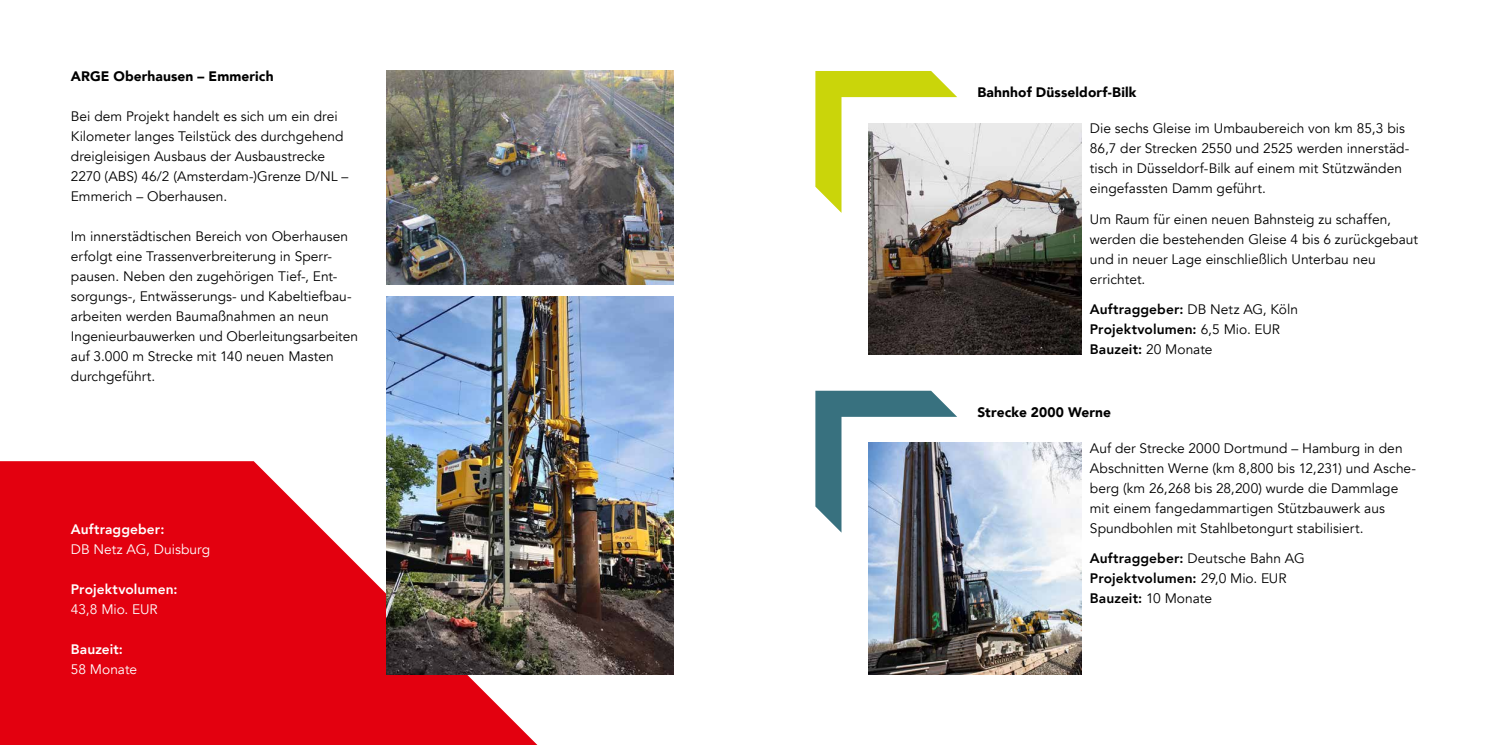
<style>
.page{position:relative;width:1489px;height:745px;background:#fff}
.page>*{position:absolute;margin:0;border:0;box-sizing:border-box;transform-origin:0 0}
.t1{font:13.75px/20px "Avenir";color:#000}
.t2{font:800 13.75px/20px "Avenir";letter-spacing:.01em;color:#000}
.t3{font:900 13.75px "Avenir";letter-spacing:.01em;color:#000}
.t4{font:800 13.75px "Avenir";letter-spacing:.01em;color:#fff}
.t5{font:13.75px "Avenir";color:#fff}
.s1{font-weight:400}
</style>
<div class="page">
<img style="left:868px;top:123px;width:213px;height:231px">
<svg style="left:815px;top:71px;width:142px;height:142px"></svg>
<img style="left:868px;top:442px;width:213px;height:231px">
<svg style="left:815px;top:390px;width:142px;height:142px"></svg>
<svg style="left:0;top:461px;width:537px;height:283px;background:#e51725"></svg>
<img style="left:386px;top:71px;width:287px;height:214px">
<img style="left:386px;top:296px;width:287px;height:377px">
<p class="t3" style="left:71px;top:64px;width:204px">ARGE Oberhausen – Emmerich</p>
<p class="t1" style="left:71px;top:106px;width:279px">Bei dem Projekt handelt es sich um ein drei Kilometer langes Teilstück des durchgehend dreigleisigen Ausbaus der Ausbaustrecke 2270 (ABS) 46/2 (Amsterdam-)Grenze D/NL – Emmerich – Oberhausen.</p>
<p class="t1" style="left:71px;top:226px;width:288px">Im innerstädtischen Bereich von Oberhausen erfolgt eine Trassenverbreiterung in Sperr&shy;pausen. Neben den zugehörigen Tief-, Ent&shy;sorgungs-, Entwässerungs- und Kabeltiefbau&shy;arbeiten werden Baumaßnahmen an neun Ingenieurbauwerken und Oberleitungsarbeiten auf 3.000 m Strecke mit 140 neuen Masten durchgeführt.</p>
<p class="t4" style="left:71px;top:518px;width:95px">Auftraggeber:</p>
<p class="t5" style="left:71px;top:540px;width:141px">DB Netz AG, Duisburg</p>
<p class="t4" style="left:71px;top:578px;width:108px">Projektvolumen:</p>
<p class="t5" style="left:71px;top:600px;width:88px">43,8 Mio. EUR</p>
<p class="t4" style="left:71px;top:638px;width:54px">Bauzeit:</p>
<p class="t5" style="left:71px;top:660px;width:68px">58 Monate</p>
<p class="t3" style="left:977px;top:81px;width:161px">Bahnhof Düsseldorf-Bilk</p>
<p class="t1" style="left:1089px;top:118px;width:321px">Die sechs Gleise im Umbaubereich von km 85,3 bis 86,7 der Strecken 2550 und 2525 werden innerstäd&shy;tisch in Düsseldorf-Bilk auf einem mit Stützwänden eingefassten Damm geführt.</p>
<p class="t1" style="left:1089px;top:209px;width:329px">Um Raum für einen neuen Bahnsteig zu schaffen, werden die bestehenden Gleise 4 bis 6 zurückgebaut und in neuer Lage einschließlich Unterbau neu errichtet.</p>
<p class="t2" style="left:1089px;top:299px;width:209px">Auftraggeber: <span class="s1">DB Netz AG, Köln<br></span>Projektvolumen: <span class="s1">6,5 Mio. EUR<br></span>Bauzeit: <span class="s1">20 Monate</span></p>
<p class="t3" style="left:977px;top:400px;width:135px">Strecke 2000 Werne</p>
<p class="t1" style="left:1089px;top:437px;width:328px">Auf der Strecke 2000 Dortmund – Hamburg in den Abschnitten Werne (km 8,800 bis 12,231) und Asche&shy;berg (km 26,268 bis 28,200) wurde die Dammlage mit einem fangedammartigen Stützbauwerk aus Spundbohlen mit Stahlbetongurt stabilisiert.</p>
<p class="t2" style="left:1089px;top:548px;width:216px">Auftraggeber: <span class="s1">Deutsche Bahn AG<br></span>Projektvolumen: <span class="s1">29,0 Mio. EUR<br></span>Bauzeit: <span class="s1">10 Monate</span></p>
</div>
